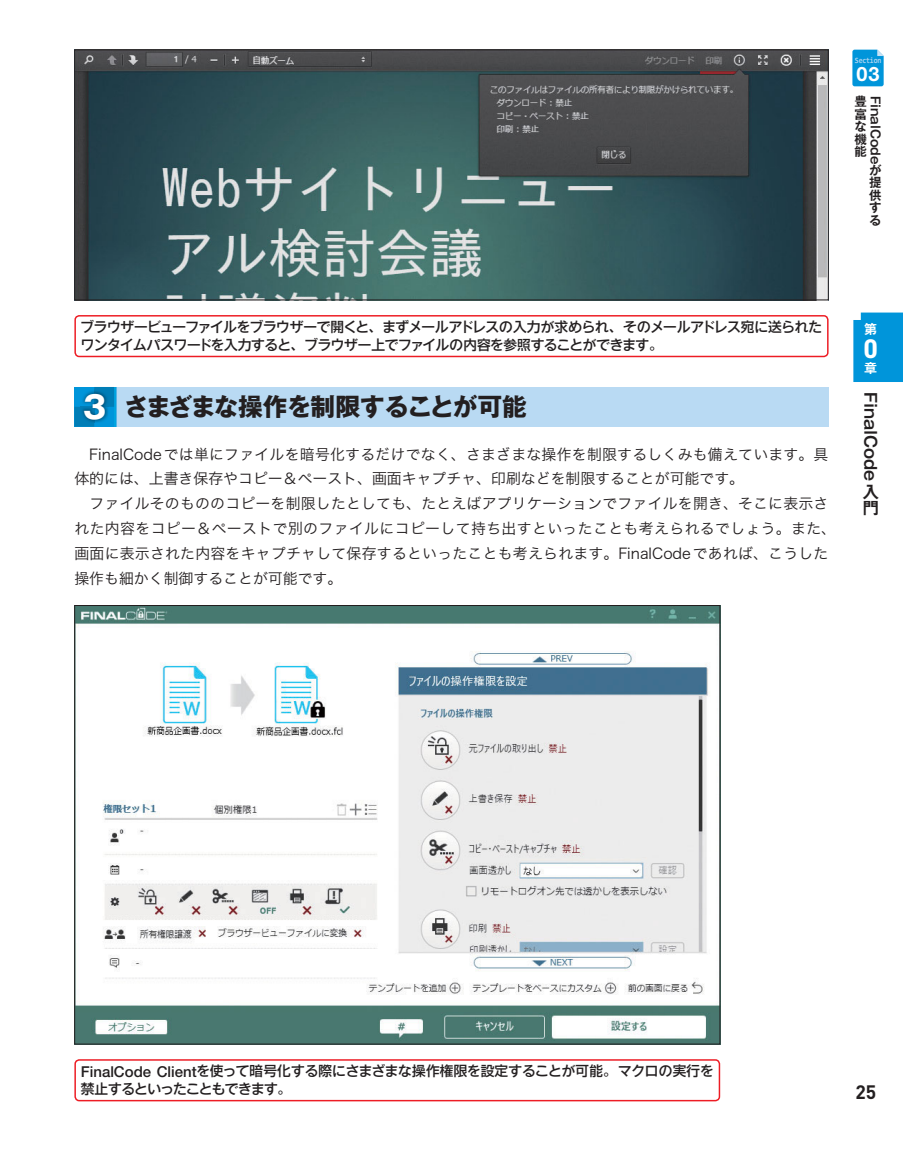
<style>
.page{position:relative;width:903px;height:1151px;background:#fff}
.page>*{position:absolute;margin:0;border:0;box-sizing:border-box;transform-origin:0 0}
.t1{font:700 27.3px "DIN Next LT Pro";color:#fff}
.t2{font:24.85px "Gothic MB101 Pro Bold 90 pv RKSJ H";letter-spacing:-.035em;color:#231f20}
.t3{font:700 19.78px "Helvetica Neue LT Std";color:#fff}
.t4{font:700 19.25px "DIN";color:#231f20}
.t5{font:16.1px "Gothic MB101 Pro De Bold 90 pv RKSJ H";color:#231f20}
.t6{font:16.1px/16.1px "Gothic MB101 Pro De Bold 83 pv RKSJ H";color:#231f20}
.t7{font:14.88px/24.8px "Hira Kaku Pro N W3 90 pv RKSJ H";letter-spacing:.015em;color:#231f20}
.t8{font:13.65px/17.3px "Ntoday Std Medium KL 90 pv RKSJ H";letter-spacing:-.03em;color:#231f20}
.t9{font:12.95px "Gothic MB101 Pro De Bold 83 pv RKSJ H";color:#fff}
.t10{font:12.42px/12.2px "Gothic MB101 Pro De Bold 83 pv RKSJ H";color:#231f20;text-align:justify}
.t11{font:12.42px "Gothic MB101 Pro De Bold 90 pv RKSJ H";color:#231f20}
.t12{font:700 8.05px "Consolas";letter-spacing:-.03em;color:#acd4f1;scale:.9 1}
.s1{font-family:"Shin Go Pro Medium 90 pv RKSJ H"}
.s2{font-family:"Gothic MB101 Pr 6 N Bold 90 pv RKSJ H";font-size:30.97px;color:#fff}
.s3{font-family:"Helvetica Neue";font-weight:500;font-size:15.05px}
</style>
<div class="page">
<img style="left:76px;top:607px;width:642px;height:435px">
<img style="left:76px;top:52px;width:750px;height:246px">
<div style="left:74px;top:50px;width:754px;height:250px;border:1px solid #231f20"></div>
<hr style="left:114px;top:387px;width:3px;height:40px;background:#55b4e6">
<hr style="left:113px;top:387px;width:2px;height:40px;background:#00a3df">
<svg style="left:74px;top:387px;width:40px;height:40px"></svg>
<div style="left:117px;top:387px;width:711px;height:40px;background:#b9daf3"></div>
<img style="left:81px;top:390px;width:27px;height:33px">
<img style="left:81px;top:407px;width:13px;height:16px">
<img style="left:94px;top:390px;width:14px;height:17px">
<div style="left:74px;top:1059px;width:646px;height:42px;border:1px solid #ed1c24;border-radius:4px"></div>
<div style="left:74px;top:315px;width:754px;height:42px;border:1px solid #ed1c24;border-radius:4px"></div>
<svg style="left:852px;top:50px;width:31px;height:36px"></svg>
<div style="left:853px;top:313px;width:50px;height:69px;background:#0095da"></div>
<p class="t12" style="left:855px;top:57px;width:31px">Section</p>
<h3 class="t3" style="left:856px;top:63px;width:24px">03</h3>
<p class="t10" style="left:854px;top:97px;width:14px">豊富な機能</p>
<p class="t11" style="left:880px;top:95px;width:70px;rotate:90deg">FinalCode</p>
<p class="t10" style="left:869px;top:166px;width:14px">が提供する</p>
<p class="t8" style="left:81px;top:320px;width:743px">ブラウザービューファイルをブラウザーで<span class="s1">開</span>くと<span class="s1">、</span>まずメールアドレスの<span class="s1">入力</span>が<span class="s1">求</span>められ<span class="s1">、</span>そのメールアドレス<span class="s1">宛</span>に<span class="s1">送</span>られたワンタイムパスワードを<span class="s1">入力</span>すると<span class="s1">、</span>ブラウザー<span class="s1">上</span>でファイルの<span class="s1">内容</span>を<span class="s1">参照</span>することができます<span class="s1">。</span></p>
<h2 class="t2" style="left:83px;top:398px;width:445px"><span class="s2">3</span> さまざまな操作を制限することが可能</h2>
<p class="t7" style="left:74px;top:444px;width:763px">　FinalCodeでは単にファイルを暗号化するだけでなく、さまざまな操作を制限するしくみも備えています。具体的には、上書き保存やコピー＆ペースト、画面キャプチャ、印刷などを制限することが可能です。<br>　ファイルそのもののコピーを制限したとしても、たとえばアプリケーションでファイルを開き、そこに表示された内容をコピー＆ペーストで別のファイルにコピーして持ち出すといったことも考えられるでしょう。また、画面に表示された内容をキャプチャして保存するといったことも考えられます。FinalCodeであれば、こうした操作も細かく制御することが可能です。</p>
<p class="t9" style="left:864px;top:324px;width:14px">第</p>
<h1 class="t1" style="left:863px;top:333px;width:17px">0</h1>
<p class="t9" style="left:864px;top:363px;width:14px">章</p>
<p class="t5" style="left:877px;top:392px;width:91px;rotate:90deg">FinalCode</p>
<p class="t6" style="left:863px;top:486px;width:17px">入門</p>
<p class="t8" style="left:81px;top:1064px;width:634px"><span class="s3">FinalCode Client</span>を<span class="s1">使</span>って<span class="s1">暗号化</span>する<span class="s1">際</span>にさまざまな<span class="s1">操作権限</span>を<span class="s1">設定</span>することが<span class="s1">可能。</span>マクロの<span class="s1">実行</span>を<span class="s1">禁止</span>するといったこともできます<span class="s1">。</span></p>
<p class="t4" style="left:855px;top:1079px;width:22px">25</p>
</div>
